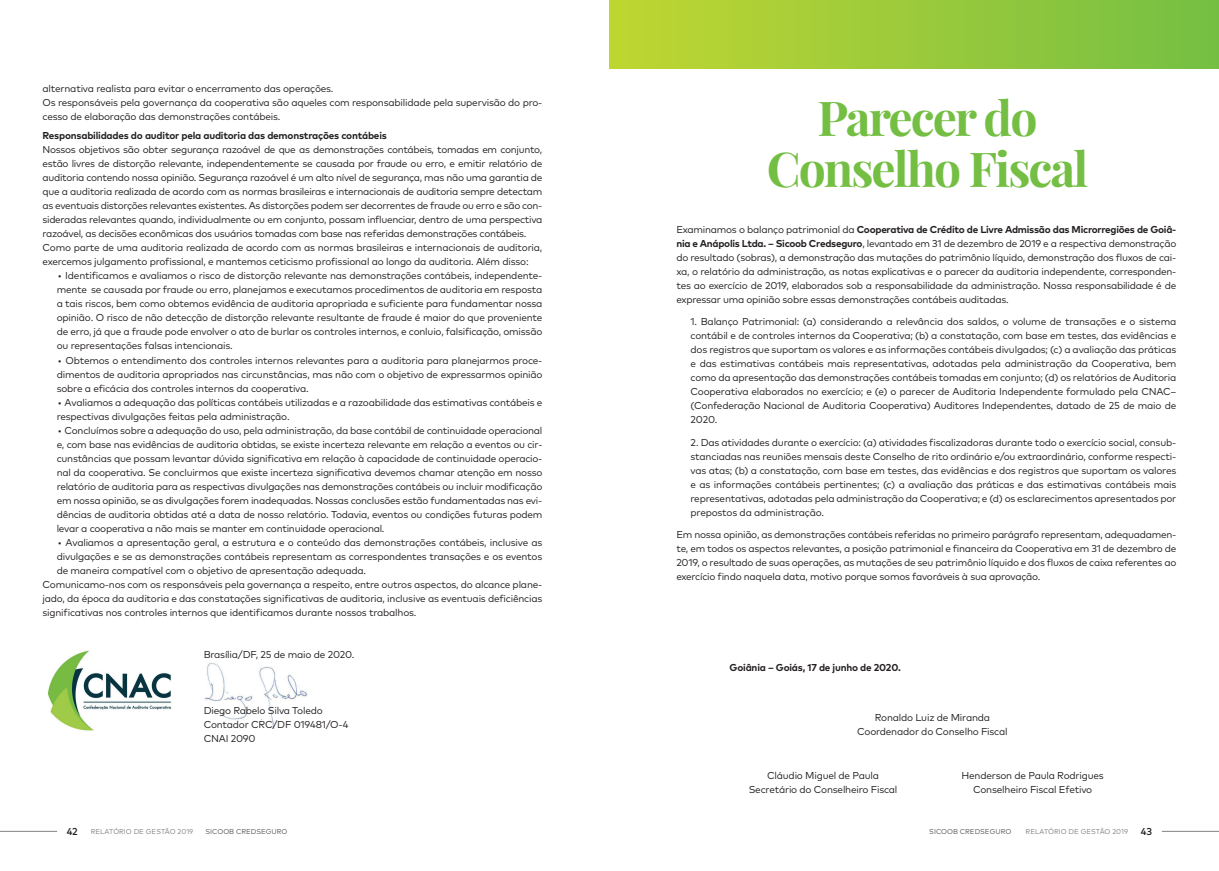
<style>
.page{position:relative;width:1219px;height:871px;background:#fff}
.page>*{position:absolute;margin:0;border:0;box-sizing:border-box;transform-origin:0 0}
.t1{font:700 48px/51px "Playfair Display";letter-spacing:-.04em;color:#74bf43;text-align:center}
.t2{font:10px/14px "Mark Pro";letter-spacing:-.025em;color:#231f20;text-align:justify}
.t3{font:700 10px "Mark Pro";letter-spacing:-.02em;color:#231f20}
.t4{font:500 10px "Mark Pro";color:#231f20}
.t5{font:7px "Mark Pro";color:#808285}
.t6{font:7px "Mark Pro";color:#57585a}
.s1{font-weight:700}
</style>
<div class="page">
<img style="left:47px;top:650px;width:157px;height:81px">
<img style="left:204px;top:662px;width:104px;height:67px">
<div style="left:609px;top:0;width:610px;height:69px;background:linear-gradient(to right,#c0d631,#75bf44)"></div>
<hr style="left:0;top:830px;width:57px;height:1px;background:#808285">
<hr style="left:1162px;top:830px;width:57px;height:1px;background:#808285">
<p class="t2" style="left:43px;top:80px;width:501px;text-align:left">alternativa realista para evitar o encerramento das operações.<br>Os responsáveis pela governança da cooperativa são aqueles com responsabilidade pela supervisão do pro&shy;cesso de elaboração das demonstrações contábeis.</p>
<p class="t3" style="left:43px;top:128px;width:346px">Responsabilidades do auditor pela auditoria das demonstrações contábeis</p>
<p class="t2" style="left:43px;top:142px;width:501px;text-align:left">Nossos objetivos são obter segurança razoável de que as demonstrações contábeis, tomadas em conjunto, estão livres de distorção relevante, independentemente se causada por fraude ou erro, e emitir relatório de auditoria contendo nossa opinião. Segurança razoável é um alto nível de segurança, mas não uma garantia de que a auditoria realizada de acordo com as normas brasileiras e internacionais de auditoria sempre detectam as eventuais distorções relevantes existentes. As distorções podem ser decorrentes de fraude ou erro e são con&shy;sideradas relevantes quando, individualmente ou em conjunto, possam influenciar, dentro de uma perspectiva razoável, as decisões econômicas dos usuários tomadas com base nas referidas demonstrações contábeis.<br>Como parte de uma auditoria realizada de acordo com as normas brasileiras e internacionais de auditoria, exercemos julgamento profissional, e mantemos ceticismo profissional ao longo da auditoria. Além disso:</p>
<p class="t2" style="left:57px;top:268px;width:487px">∙ Identificamos e avaliamos o risco de distorção relevante nas demonstrações contábeis, independente-</p>
<p class="t2" style="left:57px;top:282px;width:487px">mente se causada por fraude ou erro, planejamos e executamos procedimentos de auditoria em resposta</p>
<p class="t2" style="left:57px;top:296px;width:487px">a tais riscos, bem como obtemos evidência de auditoria apropriada e suficiente para fundamentar nossa</p>
<p class="t2" style="left:57px;top:310px;width:487px">opinião. O risco de não detecção de distorção relevante resultante de fraude é maior do que proveniente</p>
<p class="t2" style="left:57px;top:324px;width:487px">de erro, já que a fraude pode envolver o ato de burlar os controles internos, e conluio, falsificação, omissão</p>
<p class="t2" style="left:57px;top:338px;width:177px">ou representações falsas intencionais.</p>
<p class="t2" style="left:57px;top:352px;width:487px">∙ Obtemos o entendimento dos controles internos relevantes para a auditoria para planejarmos proce-</p>
<p class="t2" style="left:57px;top:366px;width:487px">dimentos de auditoria apropriados nas circunstâncias, mas não com o objetivo de expressarmos opinião</p>
<p class="t2" style="left:57px;top:380px;width:254px">sobre a eficácia dos controles internos da cooperativa.</p>
<p class="t2" style="left:57px;top:394px;width:487px">∙ Avaliamos a adequação das políticas contábeis utilizadas e a razoabilidade das estimativas contábeis e</p>
<p class="t2" style="left:57px;top:408px;width:234px">respectivas divulgações feitas pela administração.</p>
<p class="t2" style="left:57px;top:422px;width:487px">∙ Concluímos sobre a adequação do uso, pela administração, da base contábil de continuidade operacional</p>
<p class="t2" style="left:57px;top:436px;width:487px">e, com base nas evidências de auditoria obtidas, se existe incerteza relevante em relação a eventos ou cir-</p>
<p class="t2" style="left:57px;top:450px;width:487px">cunstâncias que possam levantar dúvida significativa em relação à capacidade de continuidade operacio-</p>
<p class="t2" style="left:57px;top:464px;width:487px">nal da cooperativa. Se concluirmos que existe incerteza significativa devemos chamar atenção em nosso</p>
<p class="t2" style="left:57px;top:478px;width:487px">relatório de auditoria para as respectivas divulgações nas demonstrações contábeis ou incluir modificação</p>
<p class="t2" style="left:57px;top:492px;width:487px">em nossa opinião, se as divulgações forem inadequadas. Nossas conclusões estão fundamentadas nas evi-</p>
<p class="t2" style="left:57px;top:506px;width:487px">dências de auditoria obtidas até a data de nosso relatório. Todavia, eventos ou condições futuras podem</p>
<p class="t2" style="left:57px;top:520px;width:329px">levar a cooperativa a não mais se manter em continuidade operacional.</p>
<p class="t2" style="left:57px;top:534px;width:487px">∙ Avaliamos a apresentação geral, a estrutura e o conteúdo das demonstrações contábeis, inclusive as</p>
<p class="t2" style="left:57px;top:548px;width:487px">divulgações e se as demonstrações contábeis representam as correspondentes transações e os eventos</p>
<p class="t2" style="left:57px;top:562px;width:311px">de maneira compatível com o objetivo de apresentação adequada.</p>
<p class="t2" style="left:43px;top:576px;width:501px">Comunicamo-nos com os responsáveis pela governança a respeito, entre outros aspectos, do alcance plane-</p>
<p class="t2" style="left:43px;top:590px;width:501px">jado, da época da auditoria e das constatações significativas de auditoria, inclusive as eventuais deficiências</p>
<p class="t2" style="left:43px;top:604px;width:375px">significativas nos controles internos que identificamos durante nossos trabalhos.</p>
<p class="t2" style="left:204px;top:646px;width:152px">Brasília/DF, 25 de maio de 2020.</p>
<p class="t2" style="left:204px;top:702px;width:146px;text-align:left">Diego Rabelo Silva Toledo<br>Contador CRC/DF 019481/O-4<br>CNAI 2090</p>
<h1 class="t1" style="left:767px;top:92px;width:323px">Parecer do<br>Conselho Fiscal</h1>
<p class="t2" style="left:676px;top:221px;width:501px">Examinamos o balanço patrimonial da <span class="s1">Cooperativa de Crédito de Livre Admissão das Microrregiões de Goiâ&shy;nia e Anápolis Ltda. – Sicoob Credseguro</span>, levantado em 31 de dezembro de 2019 e a respectiva demonstração do resultado (sobras), a demonstração das mutações do patrimônio líquido, demonstração dos fluxos de cai&shy;xa, o relatório da administração, as notas explicativas e o parecer da auditoria independente, corresponden&shy;tes ao exercício de 2019, elaborados sob a responsabilidade da administração. Nossa responsabilidade é de expressar uma opinião sobre essas demonstrações contábeis auditadas.</p>
<p class="t2" style="left:691px;top:314px;width:487px">1. Balanço Patrimonial: (a) considerando a relevância dos saldos, o volume de transações e o sistema contábil e de controles internos da Cooperativa; (b) a constatação, com base em testes, das evidências e dos registros que suportam os valores e as informações contábeis divulgados; (c) a avaliação das práticas e das estimativas contábeis mais representativas, adotadas pela administração da Cooperativa, bem como da apresentação das demonstrações contábeis tomadas em conjunto; (d) os relatórios de Auditoria Cooperativa elaborados no exercício; e (e) o parecer de Auditoria Independente formulado pela CNAC– (Confederação Nacional de Auditoria Cooperativa) Auditores Independentes, datado de 25 de maio de 2020.</p>
<p class="t2" style="left:691px;top:434px;width:487px">2. Das atividades durante o exercício: (a) atividades fiscalizadoras durante todo o exercício social, consub&shy;stanciadas nas reuniões mensais deste Conselho de rito ordinário e/ou extraordinário, conforme respecti&shy;vas atas; (b) a constatação, com base em testes, das evidências e dos registros que suportam os valores e as informações contábeis pertinentes; (c) a avaliação das práticas e das estimativas contábeis mais representativas, adotadas pela administração da Cooperativa; e (d) os esclarecimentos apresentados por prepostos da administração.</p>
<p class="t2" style="left:676px;top:527px;width:501px">Em nossa opinião, as demonstrações contábeis referidas no primeiro parágrafo representam, adequadamen&shy;te, em todos os aspectos relevantes, a posição patrimonial e financeira da Cooperativa em 31 de dezembro de 2019, o resultado de suas operações, as mutações de seu patrimônio líquido e dos fluxos de caixa referentes ao exercício findo naquela data, motivo porque somos favoráveis à sua aprovação.</p>
<p class="t3" style="left:730px;top:659px;width:173px">Goiânia – Goiás, 17 de junho de 2020.</p>
<p class="t2" style="left:857px;top:709px;width:152px;text-align:center">Ronaldo Luiz de Miranda<br>Coordenador do Conselho Fiscal</p>
<p class="t2" style="left:749px;top:767px;width:150px;text-align:center">Cláudio Miguel de Paula<br>Secretário do Conselheiro Fiscal</p>
<p class="t2" style="left:962px;top:767px;width:144px;text-align:center">Henderson de Paula Rodrigues<br>Conselheiro Fiscal Efetivo</p>
<p class="t4" style="left:67px;top:823px;width:13px">42</p>
<p class="t5" style="left:91px;top:826px;width:104px">RELATÓRIO DE GESTÃO 2019</p>
<p class="t6" style="left:205px;top:826px;width:84px">SICOOB CREDSEGURO</p>
<p class="t6" style="left:929px;top:826px;width:84px">SICOOB CREDSEGURO</p>
<p class="t5" style="left:1026px;top:826px;width:104px">RELATÓRIO DE GESTÃO 2019</p>
<p class="t4" style="left:1141px;top:823px;width:13px">43</p>
</div>
